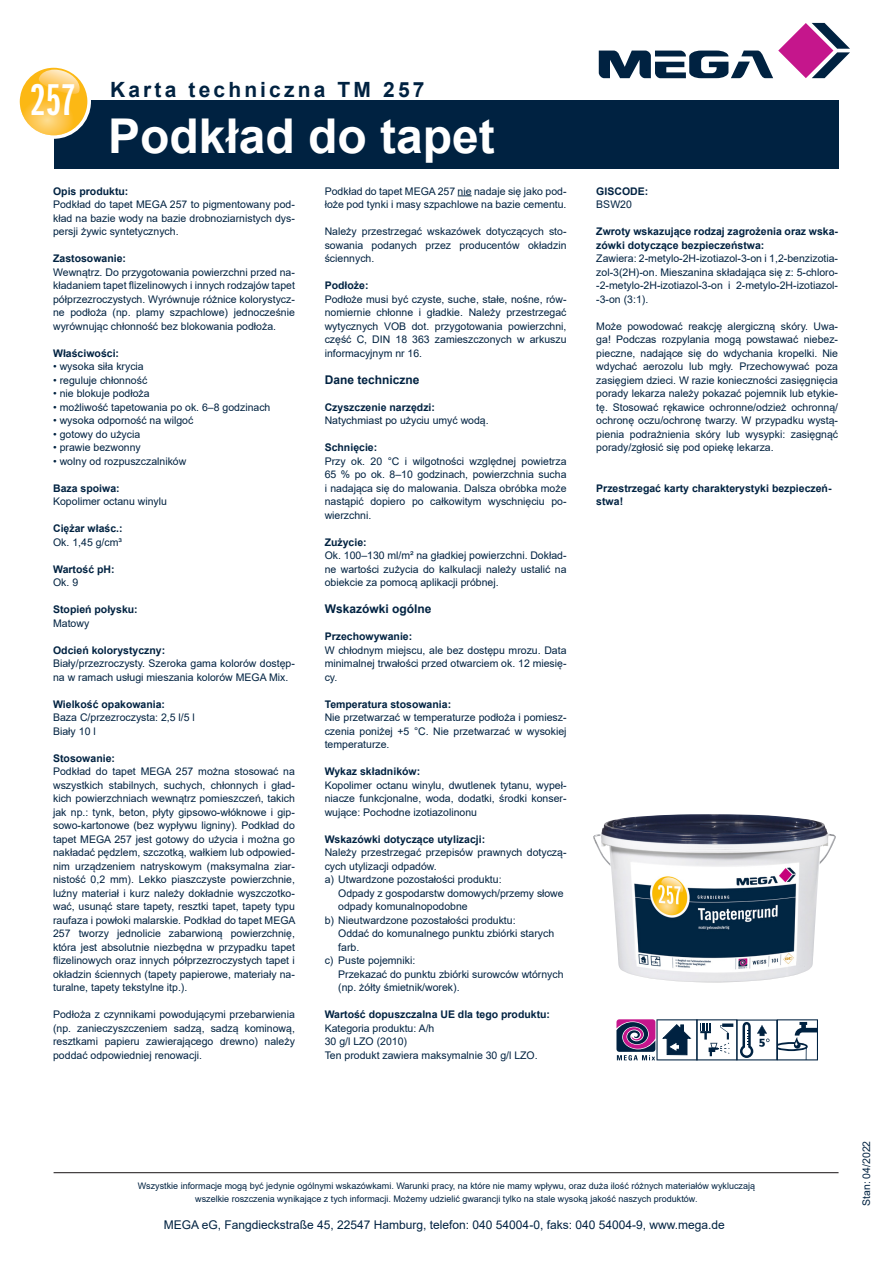
<style>
.page{position:relative;width:893px;height:1263px;background:#fff}
.page>*{position:absolute;margin:0;border:0;box-sizing:border-box;transform-origin:0 0}
.t1{font:700 48px "Arial";color:#fff}
.t2{font:46.2px "ITC Franklin Gothic Std Dm X Cp";color:#fff}
.t3{font:700 21px "Arial";letter-spacing:.15em;color:#002241}
.t4{font:12px "Arial";color:#002241}
.t5{font:700 12px "Arial";color:#002241}
.t6{font:10.5px/13.5px "Arial";color:#002241;text-align:justify}
.t7{font:700 10.5px/13.5px "Arial";color:#002241}
.t8{font:9px/13.5px "Arial";color:#002241;text-align:center}
</style>
<div class="page">
<div style="left:54px;top:101px;width:784px;height:68px;background:#002241"></div>
<svg style="left:16px;top:64px;width:75px;height:75px"></svg>
<svg style="left:20px;top:68px;width:66px;height:67px"></svg>
<svg style="left:599px;top:23px;width:251px;height:55px"></svg>
<hr style="left:54px;top:1172px;width:784px;height:1px;background:#231f20">
<svg style="left:458px;top:195px;width:14px;height:1px"></svg>
<svg style="left:616px;top:1019px;width:202px;height:41px"></svg>
<img style="left:593px;top:814px;width:243px;height:168px">
<h2 class="t2" style="left:31px;top:75px;width:46px">257</h2>
<p class="t3" style="left:110px;top:74px;width:316px">Karta techniczna TM 257</p>
<p class="t1" style="left:108px;top:102px;width:388px">Podkład do tapet</p>
<p class="t7" style="left:53px;top:184px;width:77px">Opis produktu:</p>
<p class="t6" style="left:53px;top:198px;width:243px">Podkład do tapet MEGA 257 to pigmentowany pod&shy;kład na bazie wody na bazie drobnoziarnistych dys&shy;persji żywic syntetycznych.</p>
<p class="t7" style="left:53px;top:252px;width:74px">Zastosowanie:</p>
<p class="t6" style="left:53px;top:265px;width:243px">Wewnątrz. Do przygotowania powierzchni przed na&shy;kładaniem tapet flizelinowych i innych rodzajów tapet półprzezroczystych. Wyrównuje różnice kolorystycz&shy;ne podłoża (np. plamy szpachlowe) jednocześnie wyrównując chłonność bez blokowania podłoża.</p>
<p class="t7" style="left:53px;top:346px;width:67px">Właściwości:</p>
<p class="t6" style="left:53px;top:360px;width:92px">• wysoka siła krycia</p>
<p class="t6" style="left:53px;top:373px;width:96px">• reguluje chłonność</p>
<p class="t6" style="left:53px;top:387px;width:98px">• nie blokuje podłoża</p>
<p class="t6" style="left:53px;top:400px;width:219px">• możliwość tapetowania po ok. 6–8 godzinach</p>
<p class="t6" style="left:53px;top:414px;width:142px">• wysoka odporność na wilgoć</p>
<p class="t6" style="left:53px;top:427px;width:89px">• gotowy do użycia</p>
<p class="t6" style="left:53px;top:441px;width:89px">• prawie bezwonny</p>
<p class="t6" style="left:53px;top:454px;width:135px">• wolny od rozpuszczalników</p>
<p class="t7" style="left:53px;top:481px;width:68px">Baza spoiwa:</p>
<p class="t6" style="left:53px;top:495px;width:115px">Kopolimer octanu winylu</p>
<p class="t7" style="left:53px;top:522px;width:71px">Ciężar właśc.:</p>
<p class="t6" style="left:53px;top:535px;width:70px">Ok. 1,45 g/cm³</p>
<p class="t7" style="left:53px;top:562px;width:63px">Wartość pH:</p>
<p class="t6" style="left:53px;top:576px;width:27px">Ok. 9</p>
<p class="t7" style="left:53px;top:603px;width:86px">Stopień połysku:</p>
<p class="t6" style="left:53px;top:616px;width:38px">Matowy</p>
<p class="t7" style="left:53px;top:643px;width:114px">Odcień kolorystyczny:</p>
<p class="t6" style="left:53px;top:657px;width:243px">Biały/przezroczysty. Szeroka gama kolorów dostęp&shy;na w ramach usługi mieszania kolorów MEGA Mix.</p>
<p class="t7" style="left:53px;top:697px;width:113px">Wielkość opakowania:</p>
<p class="t6" style="left:53px;top:711px;width:143px">Baza C/przezroczysta: 2,5 l/5 l</p>
<p class="t6" style="left:53px;top:724px;width:44px">Biały 10 l</p>
<p class="t7" style="left:53px;top:751px;width:63px">Stosowanie:</p>
<p class="t6" style="left:53px;top:765px;width:244px">Podkład do tapet MEGA 257 można stosować na wszystkich stabilnych, suchych, chłonnych i gład&shy;kich powierzchniach wewnątrz pomieszczeń, takich jak np.: tynk, beton, płyty gipsowo-włóknowe i gip&shy;sowo-kartonowe (bez wypływu ligniny). Podkład do tapet MEGA 257 jest gotowy do użycia i można go nakładać pędzlem, szczotką, wałkiem lub odpowied&shy;nim urządzeniem natryskowym (maksymalna ziar&shy;nistość 0,2 mm). Lekko piaszczyste powierzchnie, luźny materiał i kurz należy dokładnie wyszczotko&shy;wać, usunąć stare tapety, resztki tapet, tapety typu raufaza i powłoki malarskie. Podkład do tapet MEGA 257 tworzy jednolicie zabarwioną powierzchnię, która jest absolutnie niezbędna w przypadku tapet flizelinowych oraz innych półprzezroczystych tapet i okładzin ściennych (tapety papierowe, materiały na&shy;turalne, tapety tekstylne itp.).</p>
<p class="t6" style="left:53px;top:1008px;width:243px">Podłoża z czynnikami powodującymi przebarwienia (np. zanieczyszczeniem sadzą, sadzą kominową, resztkami papieru zawierającego drewno) należy poddać odpowiedniej renowacji.</p>
<p class="t6" style="left:325px;top:184px;width:243px">Podkład do tapet MEGA 257 nie nadaje się jako pod&shy;łoże pod tynki i masy szpachlowe na bazie cementu.</p>
<p class="t6" style="left:325px;top:225px;width:243px">Należy przestrzegać wskazówek dotyczących sto&shy;sowania podanych przez producentów okładzin ściennych.</p>
<p class="t7" style="left:325px;top:279px;width:45px">Podłoże:</p>
<p class="t6" style="left:325px;top:292px;width:243px">Podłoże musi być czyste, suche, stałe, nośne, rów&shy;nomiernie chłonne i gładkie. Należy przestrzegać wytycznych VOB dot. przygotowania powierzchni, część C, DIN 18 363 zamieszczonych w arkuszu informacyjnym nr 16.</p>
<p class="t5" style="left:325px;top:371px;width:96px">Dane techniczne</p>
<p class="t7" style="left:325px;top:400px;width:112px">Czyszczenie narzędzi:</p>
<p class="t6" style="left:325px;top:414px;width:165px">Natychmiast po użyciu umyć wodą.</p>
<p class="t7" style="left:325px;top:441px;width:54px">Schnięcie:</p>
<p class="t6" style="left:325px;top:454px;width:243px">Przy ok. 20 °C i wilgotności względnej powietrza 65 % po ok. 8–10 godzinach, powierzchnia sucha i nadająca się do malowania. Dalsza obróbka może nastąpić dopiero po całkowitym wyschnięciu po&shy;wierzchni.</p>
<p class="t7" style="left:325px;top:535px;width:44px">Zużycie:</p>
<p class="t6" style="left:325px;top:549px;width:243px">Ok. 100–130 ml/m² na gładkiej powierzchni. Dokład&shy;ne wartości zużycia do kalkulacji należy ustalić na obiekcie za pomocą aplikacji próbnej.</p>
<p class="t5" style="left:325px;top:601px;width:108px">Wskazówki ogólne</p>
<p class="t7" style="left:325px;top:630px;width:89px">Przechowywanie:</p>
<p class="t6" style="left:325px;top:643px;width:243px">W chłodnym miejscu, ale bez dostępu mrozu. Data minimalnej trwałości przed otwarciem ok. 12 miesię&shy;cy.</p>
<p class="t7" style="left:325px;top:697px;width:128px">Temperatura stosowania:</p>
<p class="t6" style="left:325px;top:711px;width:243px">Nie przetwarzać w temperaturze podłoża i pomiesz&shy;czenia poniżej +5 °C. Nie przetwarzać w wysokiej temperaturze.</p>
<p class="t7" style="left:325px;top:765px;width:97px">Wykaz składników:</p>
<p class="t6" style="left:325px;top:778px;width:243px">Kopolimer octanu winylu, dwutlenek tytanu, wypeł&shy;niacze funkcjonalne, woda, dodatki, środki konser&shy;wujące: Pochodne izotiazolinonu</p>
<p class="t7" style="left:325px;top:832px;width:162px">Wskazówki dotyczące utylizacji:</p>
<p class="t6" style="left:325px;top:846px;width:243px">Należy przestrzegać przepisów prawnych dotyczą&shy;cych utylizacji odpadów.</p>
<p class="t6" style="left:325px;top:873px;width:178px">a) Utwardzone pozostałości produktu:</p>
<p class="t6" style="left:338px;top:886px;width:227px">Odpady z gospodarstw domowych/przemy słowe odpady komunalnopodobne</p>
<p class="t6" style="left:325px;top:913px;width:192px">b) Nieutwardzone pozostałości produktu:</p>
<p class="t6" style="left:338px;top:927px;width:217px">Oddać do komunalnego punktu zbiórki starych farb.</p>
<p class="t6" style="left:325px;top:954px;width:92px">c) Puste pojemniki:</p>
<p class="t6" style="left:338px;top:967px;width:227px">Przekazać do punktu zbiórki surowców wtórnych (np. żółty śmietnik/worek).</p>
<p class="t7" style="left:325px;top:1008px;width:227px">Wartość dopuszczalna UE dla tego produktu:</p>
<p class="t6" style="left:325px;top:1021px;width:111px">Kategoria produktu: A/h</p>
<p class="t6" style="left:325px;top:1035px;width:84px">30 g/l LZO (2010)</p>
<p class="t6" style="left:325px;top:1048px;width:214px">Ten produkt zawiera maksymalnie 30 g/l LZO.</p>
<p class="t7" style="left:596px;top:184px;width:53px">GISCODE:</p>
<p class="t6" style="left:596px;top:198px;width:37px">BSW20</p>
<p class="t7" style="left:596px;top:225px;width:243px">Zwroty wskazujące rodzaj zagrożenia oraz wska&shy;zówki dotyczące bezpieczeństwa:</p>
<p class="t6" style="left:596px;top:252px;width:243px">Zawiera: 2-metylo-2H-izotiazol-3-on i 1,2-benzizotia&shy;zol-3(2H)-on. Mieszanina składająca się z: 5-chloro--2-metylo-2H-izotiazol-3-on i 2-metylo-2H-izotiazol--3-on (3:1).</p>
<p class="t6" style="left:596px;top:319px;width:243px">Może powodować reakcję alergiczną skóry. Uwa&shy;ga! Podczas rozpylania mogą powstawać niebez&shy;pieczne, nadające się do wdychania kropelki. Nie wdychać aerozolu lub mgły. Przechowywać poza zasięgiem dzieci. W razie konieczności zasięgnięcia porady lekarza należy pokazać pojemnik lub etykie&shy;tę. Stosować rękawice ochronne/odzież ochronną/ ochronę oczu/ochronę twarzy. W przypadku wystą&shy;pienia podrażnienia skóry lub wysypki: zasięgnąć porady/zgłosić się pod opiekę lekarza.</p>
<p class="t7" style="left:596px;top:481px;width:237px">Przestrzegać karty charakterystyki bezpieczeń&shy;stwa!</p>
<p class="t8" style="left:138px;top:1179px;width:619px">Wszystkie informacje mogą być jedynie ogólnymi wskazówkami. Warunki pracy, na które nie mamy wpływu, oraz duża ilość różnych materiałów wykluczają wszelkie roszczenia wynikające z tych informacji. Możemy udzielić gwarancji tylko na stale wysoką jakość naszych produktów.</p>
<p class="t4" style="left:164px;top:1217px;width:562px">MEGA eG, Fangdieckstraße 45, 22547 Hamburg, telefon: 040 54004-0, faks: 040 54004-9, www.mega.de</p>
<p class="t6" style="left:859px;top:1206px;width:67px;rotate:-90deg">Stan: 04/2022</p>
</div>
